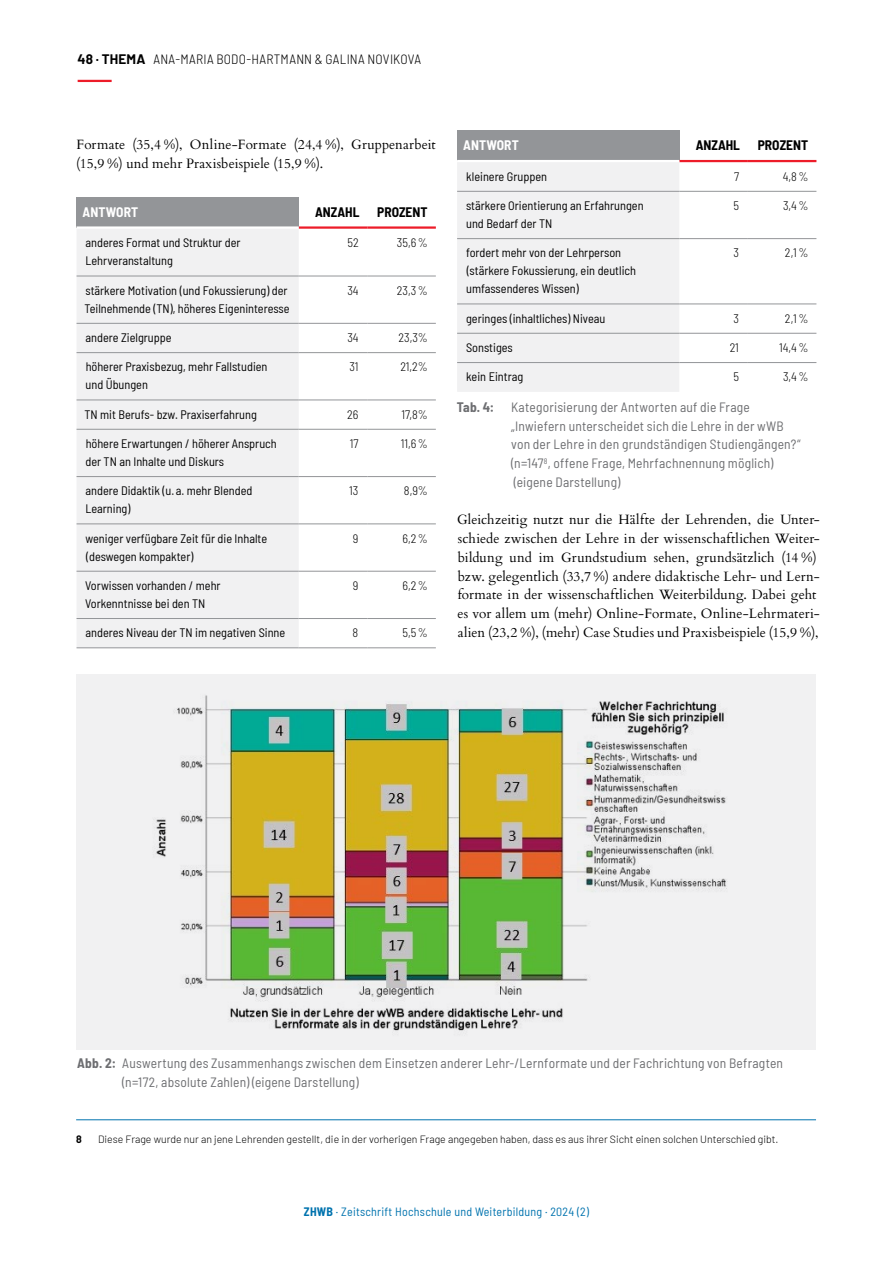
<style>
.page{position:relative;width:893px;height:1263px;background:#fff}
.page>*{position:absolute;margin:0;border:0;box-sizing:border-box;transform-origin:0 0}
.Absatz_Flattersatz_Abstand{font:13.5px/18.8px "Cardo";letter-spacing:.01em;color:#000}
.Absatz_Flattersatz_Abstand-2{font:semi-condensed 13.5px/18.8px "Barlow";letter-spacing:.015em;color:#6d6e71}
.t1{font:300 semi-condensed 13.5px "Barlow";letter-spacing:.02em;color:#000}
.t2{font:700 semi-condensed 13.5px "Barlow";color:#000}
.t3{font:700 semi-condensed 13.5px "Barlow";letter-spacing:.01em;color:#fff}
.t4{font:semi-condensed 12.3px/18px "Barlow";color:#000}
.t5{font:300 semi-condensed 12.3px "Barlow";color:#000}
.t6{font:semi-condensed 12px "Barlow";letter-spacing:.02em;color:#0073ae}
.Fußnote{font:300 10.5px "Barlow";color:#000}
.Fußnote-2{font:700 10.5px "Barlow";color:#000}
.s1{font-weight:700;font-stretch:normal}
.s2{font-weight:700}
</style>
<div class="page">
<hr style="left:78px;top:80px;width:34px;height:2px;background:#ed1c29">
<div style="left:77px;top:197px;width:222px;height:31px;background:#939598"></div>
<div style="left:77px;top:229px;width:222px;height:418px;background:#f1f1f2"></div>
<hr style="left:77px;top:476px;width:222px;height:1px;background:#939598">
<hr style="left:299px;top:476px;width:68px;height:1px;background:#939598">
<hr style="left:367px;top:476px;width:69px;height:1px;background:#939598">
<hr style="left:77px;top:352px;width:222px;height:1px;background:#939598">
<hr style="left:299px;top:352px;width:68px;height:1px;background:#939598">
<hr style="left:367px;top:352px;width:69px;height:1px;background:#939598">
<hr style="left:77px;top:400px;width:222px;height:1px;background:#939598">
<hr style="left:299px;top:400px;width:68px;height:1px;background:#939598">
<hr style="left:367px;top:400px;width:69px;height:1px;background:#939598">
<hr style="left:77px;top:429px;width:222px;height:1px;background:#939598">
<hr style="left:299px;top:429px;width:68px;height:1px;background:#939598">
<hr style="left:367px;top:429px;width:69px;height:1px;background:#939598">
<hr style="left:77px;top:524px;width:222px;height:1px;background:#939598">
<hr style="left:299px;top:524px;width:68px;height:1px;background:#939598">
<hr style="left:367px;top:524px;width:69px;height:1px;background:#939598">
<hr style="left:77px;top:571px;width:222px;height:1px;background:#939598">
<hr style="left:299px;top:571px;width:68px;height:1px;background:#939598">
<hr style="left:367px;top:571px;width:69px;height:1px;background:#939598">
<hr style="left:77px;top:618px;width:222px;height:1px;background:#939598">
<hr style="left:299px;top:618px;width:68px;height:1px;background:#939598">
<hr style="left:367px;top:618px;width:69px;height:1px;background:#939598">
<hr style="left:77px;top:647px;width:222px;height:1px;background:#939598">
<hr style="left:299px;top:647px;width:68px;height:1px;background:#939598">
<hr style="left:367px;top:647px;width:69px;height:1px;background:#939598">
<hr style="left:299px;top:226px;width:68px;height:3px;background:#ed1c29">
<hr style="left:367px;top:226px;width:69px;height:3px;background:#ed1c29">
<hr style="left:77px;top:226px;width:222px;height:3px;background:#fff">
<hr style="left:77px;top:276px;width:222px;height:1px;background:#939598">
<hr style="left:299px;top:276px;width:68px;height:1px;background:#939598">
<hr style="left:367px;top:276px;width:69px;height:1px;background:#939598">
<hr style="left:77px;top:323px;width:222px;height:1px;background:#939598">
<hr style="left:299px;top:323px;width:68px;height:1px;background:#939598">
<hr style="left:367px;top:323px;width:69px;height:1px;background:#939598">
<div style="left:457px;top:131px;width:222px;height:30px;background:#939598"></div>
<div style="left:457px;top:162px;width:222px;height:230px;background:#f1f1f2"></div>
<hr style="left:457px;top:191px;width:222px;height:1px;background:#939598">
<hr style="left:679px;top:191px;width:69px;height:1px;background:#939598">
<hr style="left:748px;top:191px;width:68px;height:1px;background:#939598">
<hr style="left:457px;top:238px;width:222px;height:1px;background:#939598">
<hr style="left:679px;top:238px;width:69px;height:1px;background:#939598">
<hr style="left:748px;top:238px;width:68px;height:1px;background:#939598">
<hr style="left:457px;top:304px;width:222px;height:1px;background:#939598">
<hr style="left:679px;top:304px;width:69px;height:1px;background:#939598">
<hr style="left:748px;top:304px;width:68px;height:1px;background:#939598">
<hr style="left:457px;top:333px;width:222px;height:1px;background:#939598">
<hr style="left:679px;top:333px;width:69px;height:1px;background:#939598">
<hr style="left:748px;top:333px;width:68px;height:1px;background:#939598">
<hr style="left:457px;top:362px;width:222px;height:1px;background:#939598">
<hr style="left:679px;top:362px;width:69px;height:1px;background:#939598">
<hr style="left:748px;top:362px;width:68px;height:1px;background:#939598">
<hr style="left:679px;top:160px;width:69px;height:2px;background:#ed1c29">
<hr style="left:748px;top:160px;width:68px;height:2px;background:#ed1c29">
<hr style="left:457px;top:160px;width:222px;height:2px;background:#fff">
<hr style="left:76px;top:1119px;width:740px;height:1px;background:#0073ae">
<div style="left:76px;top:674px;width:740px;height:375px;background:#f1f1f2"></div>
<img style="left:156px;top:695px;width:571px;height:336px">
<p class="t1" style="left:78px;top:49px;width:345px"><span class="s1">48 · THEMA</span> ANA-MARIA BODO-HARTMANN &amp; GALINA NOVIKOVA</p>
<p class="Absatz_Flattersatz_Abstand" style="left:76px;top:135px;width:361px">Formate (35,4 %), Online-Formate (24,4 %), Gruppenarbeit (15,9 %) und mehr Praxisbeispiele (15,9 %).</p>
<p class="t3" style="left:83px;top:202px;width:57px">ANTWORT</p>
<p class="t2" style="left:315px;top:202px;width:46px">ANZAHL</p>
<p class="t2" style="left:377px;top:202px;width:52px">PROZENT</p>
<p class="t4" style="left:85px;top:233px;width:157px">anderes Format und Struktur der<br>Lehrveranstaltung</p>
<p class="t5" style="left:348px;top:234px;width:13px">52</p>
<p class="t5" style="left:397px;top:234px;width:33px">35,6%</p>
<p class="t4" style="left:84px;top:280px;width:207px">stärkere Motivation (und Fokussierung) der<br>Teilnehmende (TN), höheres Eigeninteresse</p>
<p class="t5" style="left:347px;top:281px;width:13px">34</p>
<p class="t5" style="left:397px;top:281px;width:33px">23,3%</p>
<p class="t4" style="left:85px;top:328px;width:88px">andere Zielgruppe</p>
<p class="t5" style="left:347px;top:329px;width:13px">34</p>
<p class="t5" style="left:398px;top:329px;width:31px">23,3%</p>
<p class="t4" style="left:86px;top:357px;width:183px">höherer Praxisbezug, mehr Fallstudien und Übungen</p>
<p class="t5" style="left:349px;top:358px;width:10px">31</p>
<p class="t5" style="left:401px;top:358px;width:29px">21,2%</p>
<p class="t4" style="left:84px;top:404px;width:174px">TN mit Berufs- bzw. Praxiserfahrung</p>
<p class="t5" style="left:347px;top:405px;width:13px">26</p>
<p class="t5" style="left:401px;top:405px;width:28px">17,8%</p>
<p class="t4" style="left:85px;top:434px;width:193px">höhere Erwartungen / höherer Anspruch der TN an Inhalte und Diskurs</p>
<p class="t5" style="left:350px;top:435px;width:10px">17</p>
<p class="t5" style="left:401px;top:435px;width:29px">11,6%</p>
<p class="t4" style="left:85px;top:481px;width:168px">andere Didaktik (u. a. mehr Blended<br>Learning)</p>
<p class="t5" style="left:349px;top:482px;width:11px">13</p>
<p class="t5" style="left:404px;top:482px;width:26px">8,9%</p>
<p class="t4" style="left:86px;top:528px;width:183px">weniger verfügbare Zeit für die Inhalte (deswegen kompakter)</p>
<p class="t5" style="left:353px;top:529px;width:7px">9</p>
<p class="t5" style="left:402px;top:529px;width:27px">6,2%</p>
<p class="t4" style="left:85px;top:575px;width:137px">Vorwissen vorhanden / mehr<br>Vorkenntnisse bei den TN</p>
<p class="t5" style="left:353px;top:577px;width:7px">9</p>
<p class="t5" style="left:402px;top:577px;width:27px">6,2%</p>
<p class="t4" style="left:85px;top:623px;width:201px">anderes Niveau der TN im negativen Sinne</p>
<p class="t5" style="left:353px;top:624px;width:7px">8</p>
<p class="t5" style="left:403px;top:624px;width:27px">5,5%</p>
<p class="t3" style="left:463px;top:136px;width:57px">ANTWORT</p>
<p class="t2" style="left:696px;top:136px;width:46px">ANZAHL</p>
<p class="t2" style="left:758px;top:136px;width:52px">PROZENT</p>
<p class="t4" style="left:466px;top:166px;width:82px">kleinere Gruppen</p>
<p class="t5" style="left:734px;top:167px;width:7px">7</p>
<p class="t5" style="left:783px;top:167px;width:27px">4,8%</p>
<p class="t4" style="left:466px;top:196px;width:179px">stärkere Orientierung an Erfahrungen und Bedarf der TN</p>
<p class="t5" style="left:734px;top:197px;width:7px">5</p>
<p class="t5" style="left:783px;top:197px;width:27px">3,4%</p>
<p class="t4" style="left:466px;top:243px;width:172px">fordert mehr von der Lehrperson (stärkere Fokussierung, ein deutlich umfassenderes Wissen)</p>
<p class="t5" style="left:733px;top:244px;width:7px">3</p>
<p class="t5" style="left:785px;top:244px;width:25px">2,1%</p>
<p class="t4" style="left:466px;top:308px;width:141px">geringes (inhaltliches) Niveau</p>
<p class="t5" style="left:733px;top:309px;width:7px">3</p>
<p class="t5" style="left:785px;top:309px;width:25px">2,1%</p>
<p class="t4" style="left:466px;top:338px;width:48px">Sonstiges</p>
<p class="t5" style="left:730px;top:339px;width:11px">21</p>
<p class="t5" style="left:779px;top:339px;width:31px">14,4%</p>
<p class="t4" style="left:466px;top:367px;width:58px">kein Eintrag</p>
<p class="t5" style="left:734px;top:368px;width:7px">5</p>
<p class="t5" style="left:783px;top:368px;width:27px">3,4%</p>
<p class="Absatz_Flattersatz_Abstand-2" style="left:511px;top:397px;width:291px;text-indent:-54px"><span class="s2">Tab. 4:</span> Kategorisierung der Antworten auf die Frage „Inwiefern unterscheidet sich die Lehre in der wWB von der Lehre in den grundständigen Studiengängen?“ (n=147<sup>8</sup>, offene Frage, Mehrfachnennung möglich) (eigene Darstellung)</p>
<p class="Absatz_Flattersatz_Abstand" style="left:457px;top:510px;width:364px">Gleichzeitig nutzt nur die Hälfte der Lehrenden, die Unter&shy;schiede zwischen der Lehre in der wissenschaftlichen Weiter&shy;bildung und im Grundstudium sehen, grundsätzlich (14 %) bzw. gelegentlich (33,7 %) andere didaktische Lehr- und Lern&shy;formate in der wissenschaftlichen Weiterbildung. Dabei geht es vor allem um (mehr) Online-Formate, Online-Lehrmateri&shy;alien (23,2 %), (mehr) Case Studies und Praxisbeispiele (15,9 %),</p>
<p class="Absatz_Flattersatz_Abstand-2" style="left:122px;top:1053px;width:662px;text-indent:-45px"><span class="s2">Abb. 2:</span> Auswertung des Zusammenhangs zwischen dem Einsetzen anderer Lehr-/Lernformate und der Fachrichtung von Befragten (n=172, absolute Zahlen) (eigene Darstellung)</p>
<p class="Fußnote-2" style="left:76px;top:1131px;width:7px">8</p>
<p class="Fußnote" style="left:98px;top:1132px;width:682px">Diese Frage wurde nur an jene Lehrenden gestellt, die in der vorherigen Frage angegeben haben, dass es aus ihrer Sicht einen solchen Unterschied gibt.</p>
<p class="t6" style="left:304px;top:1203px;width:287px"><span class="s2">ZHWB</span> · Zeitschrift Hochschule und Weiterbildung · 2024 (2)</p>
</div>
